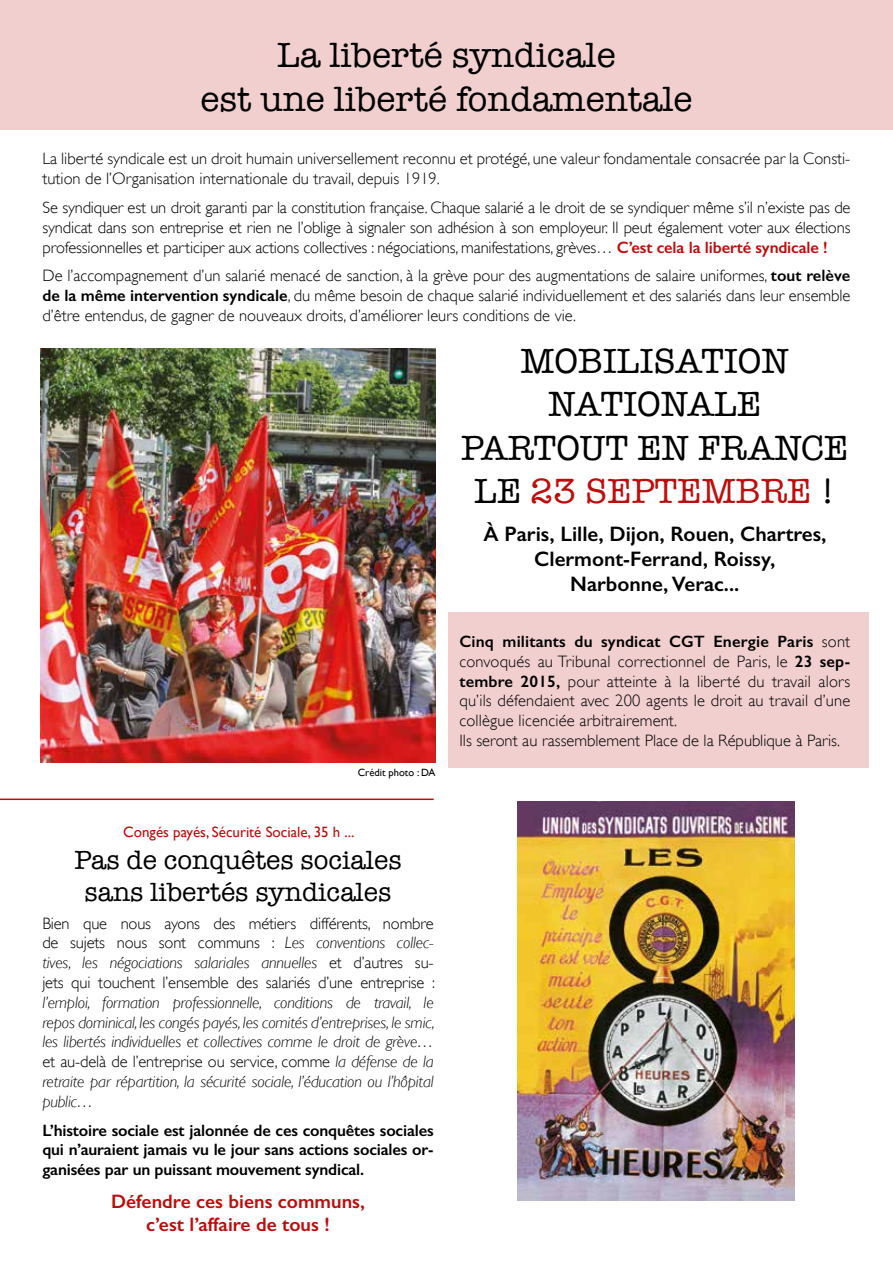
<style>
.page{position:relative;width:893px;height:1263px;background:#fff}
.page>*{position:absolute;margin:0;border:0;box-sizing:border-box;transform-origin:0 0}
.t1{font:36px/43.2px "American Typewriter";color:#000;text-align:center}
.t2{font:27px/32.4px "American Typewriter";color:#000;text-align:center}
.t3{font:600 21px/25.2px "Gill Sans";color:#000;text-align:center}
.t4{font:600 19.5px/23.4px "Gill Sans";color:#bd0d0d;text-align:center}
.t5{font:300 16.5px/19.8px "Gill Sans";color:#000;text-align:justify}
.t6{font:italic 300 16.5px/19.8px "Gill Sans";letter-spacing:-.01em;color:#000;text-align:justify}
.t7{font:600 16.5px/19.8px "Gill Sans";letter-spacing:-.01em;color:#000;text-align:justify}
.t8{font:15px "Gill Sans";color:#bd0d0d}
.t9{font:10.5px "Gill Sans";color:#000}
.s1{font-weight:600;color:#bd0d0d}
.s2{font-weight:600}
.s3{color:#bd0d0d}
.s4{font-style:italic}
.s5{font-style:normal}
</style>
<div class="page">
<div style="left:448px;top:612px;width:420px;height:156px;background:#f2cfcf"></div>
<div style="left:0;top:0;width:893px;height:129px;background:#f2cfcf"></div>
<img style="left:517px;top:802px;width:277px;height:398px">
<hr style="left:0;top:798px;width:434px;height:2px;background:#bd0d0d">
<img style="left:41px;top:348px;width:394px;height:415px">
<h1 class="t1" style="left:200px;top:33px;width:494px">La liberté syndicale<br>est une liberté fondamentale</h1>
<p class="t5" style="left:43px;top:149px;width:809px">La liberté syndicale est un droit humain universellement reconnu et protégé, une valeur fondamentale consacrée par la Consti&shy;tution de l’Organisation internationale du travail, depuis 1919.</p>
<p class="t5" style="left:43px;top:198px;width:809px">Se syndiquer est un droit garanti par la constitution française. Chaque salarié a le droit de se syndiquer même s’il n’existe pas de syndicat dans son entreprise et rien ne l’oblige à signaler son adhésion à son employeur. Il peut également voter aux élections professionnelles et participer aux actions collectives : négociations, manifestations, grèves… <span class="s1">C’est cela la liberté syndicale !</span></p>
<p class="t5" style="left:43px;top:266px;width:809px">De l’accompagnement d’un salarié menacé de sanction, à la grève pour des augmentations de salaire uniformes, <span class="s2">tout relève de la même intervention syndicale</span>, du même besoin de chaque salarié individuellement et des salariés dans leur ensemble d’être entendus, de gagner de nouveaux droits, d’améliorer leurs conditions de vie.</p>
<h1 class="t1" style="left:461px;top:338px;width:389px">MOBILISATION<br>NATIONALE<br>PARTOUT EN FRANCE<br>LE <span class="s3">23 SEPTEMBRE</span> !</h1>
<p class="t3" style="left:483px;top:521px;width:344px">À Paris, Lille, Dijon, Rouen, Chartres,<br>Clermont-Ferrand, Roissy,<br>Narbonne, Verac...</p>
<p class="t9" style="left:358px;top:766px;width:79px">Crédit photo : DA</p>
<p class="t8" style="left:123px;top:823px;width:233px">Congés payés, Sécurité Sociale, 35 h ...</p>
<h2 class="t2" style="left:74px;top:842px;width:329px">Pas de conquêtes sociales sans libertés syndicales</h2>
<p class="t5" style="left:42px;top:913px;width:394px">Bien que nous ayons des métiers différents, nombre de sujets nous sont communs : <span class="s4">Les conventions collec&shy;tives, les négociations salariales annuelles</span> et d’autres su&shy;jets qui touchent l’ensemble des salariés d’une entreprise :</p>
<p class="t6" style="left:42px;top:992px;width:394px">l’emploi, formation professionnelle, conditions de travail, le repos dominical, les congés payés, les comités d’entreprises, le smic, les libertés individuelles et collectives comme le droit de grève… <span class="s5">et au-delà de l’entreprise ou service, comme</span> la défense de la retraite par répartition, la sécurité sociale, l’éducation ou l’hôpital public…</p>
<p class="t7" style="left:42px;top:1120px;width:393px">L’histoire sociale est jalonnée de ces conquêtes sociales qui n’auraient jamais vu le jour sans actions sociales or&shy;ganisées par un puissant mouvement syndical.</p>
<p class="t4" style="left:111px;top:1189px;width:255px">Défendre ces biens communs, c’est l’affaire de tous !</p>
<p class="t5" style="left:459px;top:631px;width:392px;text-align:left"><span class="s2">Cinq militants du syndicat CGT Energie Paris</span> sont convoqués au Tribunal correctionnel de Paris, le <span class="s2">23 sep&shy;tembre 2015,</span> pour atteinte à la liberté du travail alors qu’ils défendaient avec 200 agents le droit au travail d’une collègue licenciée arbitrairement.<br>Ils seront au rassemblement Place de la République à Paris.</p>
</div>
